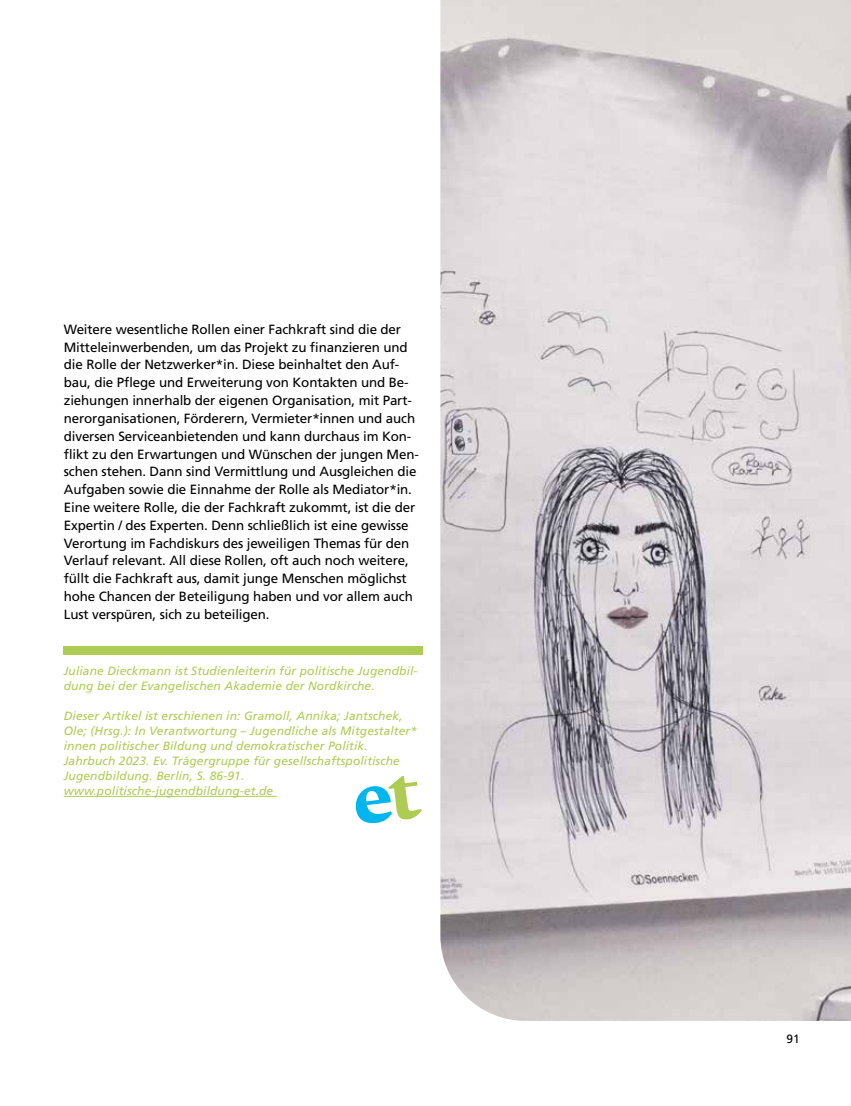
<style>
.page{position:relative;width:851px;height:1106px;background:#fff}
.page>*{position:absolute;margin:0;border:0;box-sizing:border-box;transform-origin:0 0}
.t1{font:13.35px/17.9px "Frutiger";letter-spacing:-.01em;color:#000}
.t2{font:italic 12px/15px "Frutiger";letter-spacing:.01em;color:#aecc53}
.t3{font:12px "Frutiger";color:#000}
</style>
<div class="page">
<img style="left:440px;top:0;width:410px;height:1020px">
<svg style="left:355px;top:776px;width:67px;height:48px"></svg>
<div style="left:64px;top:646px;width:359px;height:9px;background:#aecc53"></div>
<hr style="left:64px;top:796px;width:213px;height:1px;background:#aecc53">
<p class="t1" style="left:64px;top:320px;width:356px">Weitere wesentliche Rollen einer Fachkraft sind die der Mitteleinwerbenden, um das Projekt zu finanzieren und die Rolle der Netzwerker*in. Diese beinhaltet den Auf&shy;bau, die Pflege und Erweiterung von Kontakten und Be&shy;ziehungen innerhalb der eigenen Organisation, mit Part&shy;nerorganisationen, Förderern, Vermieter*innen und auch diversen Serviceanbietenden und kann durchaus im Kon&shy;flikt zu den Erwartungen und Wünschen der jungen Men&shy;schen stehen. Dann sind Vermittlung und Ausgleichen die Aufgaben sowie die Einnahme der Rolle als Mediator*in.<br>Eine weitere Rolle, die der Fachkraft zukommt, ist die der Expertin / des Experten. Denn schließlich ist eine gewisse Verortung im Fachdiskurs des jeweiligen Themas für den Verlauf relevant. All diese Rollen, oft auch noch weitere, füllt die Fachkraft aus, damit junge Menschen möglichst hohe Chancen der Beteiligung haben und vor allem auch Lust verspüren, sich zu beteiligen.</p>
<p class="t2" style="left:64px;top:663px;width:355px">Juliane Dieckmann ist Studienleiterin für politische Jugendbil&shy;dung bei der Evangelischen Akademie der Nordkirche.</p>
<p class="t2" style="left:64px;top:708px;width:354px">Dieser Artikel ist erschienen in: Gramoll, Annika; Jantschek, Ole; (Hrsg.): In Verantwortung – Jugendliche als Mitgestalter* innen politischer Bildung und demokratischer Politik.<br>Jahrbuch 2023. Ev. Trägergruppe für gesellschaftspolitische Jugendbildung. Berlin, S. 86-91. www.politische-jugendbildung-et.de</p>
<p class="t3" style="left:786px;top:1031px;width:15px">91</p>
</div>
